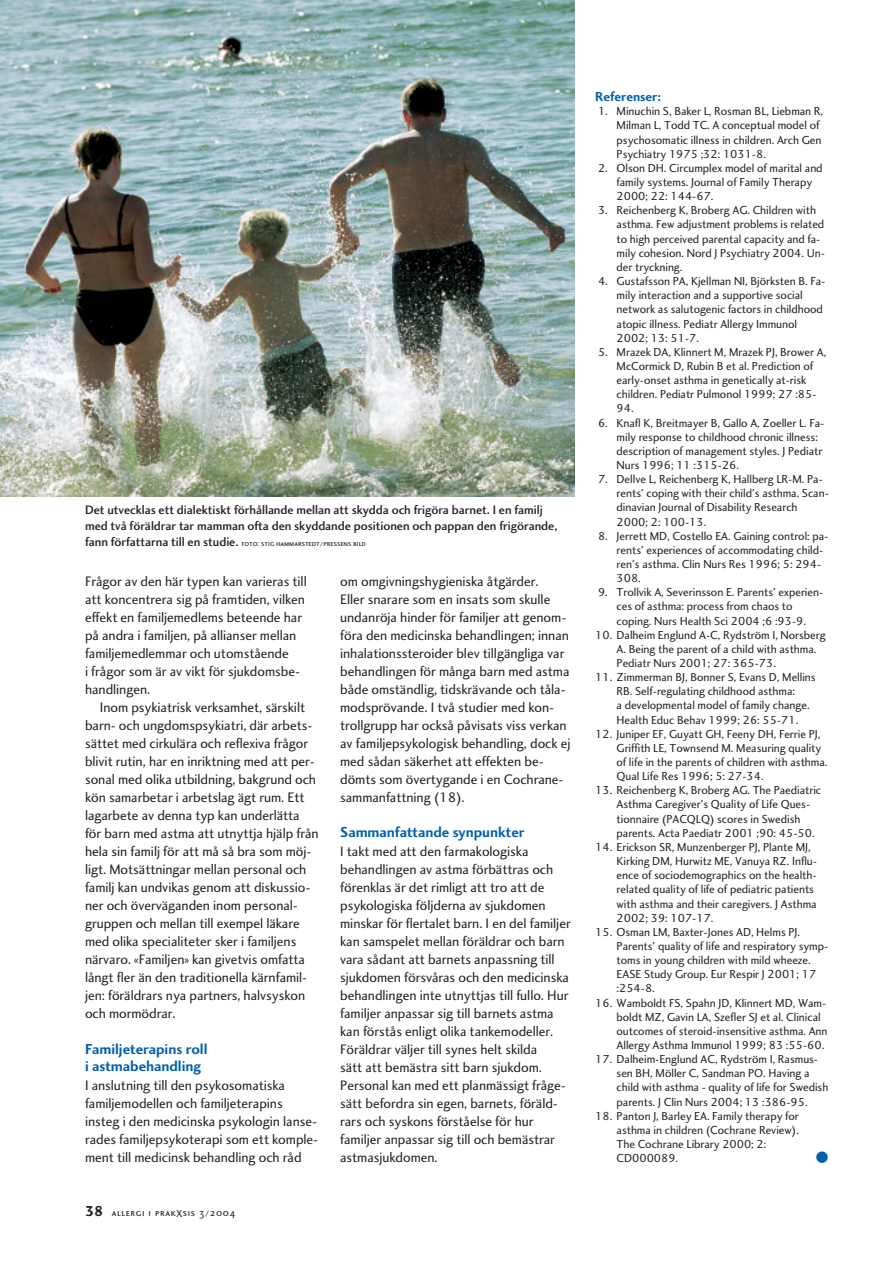
<style>
.page{position:relative;width:893px;height:1263px;background:#fff}
.page>*{position:absolute;margin:0;border:0;box-sizing:border-box;transform-origin:0 0}
.t1{font:15px/16.5px "Charlotte Sans Bold Plain";letter-spacing:-.005em;color:#0160ae}
.t2{font:14.25px/18px "Charlotte Sans Book Plain";letter-spacing:-.005em;color:#231f20}
.t3{font:13.5px "Charlotte Sans Bold Plain";letter-spacing:-.005em;color:#0160ae}
.t4{font:12.75px/15.8px "Charlotte Sans Medium Plain";letter-spacing:-.005em;color:#231f20}
.t5{font:12px/14.1px "Charlotte Sans Book Plain";letter-spacing:-.005em;color:#231f20}
.t6{font:10.5px "Charlotte Sans Small Caps Plain";letter-spacing:.06em;color:#231f20}
.t7{font:8.25px "Charlotte Sans Small Caps Plain";letter-spacing:-.005em;color:#231f20}
.s1{font-family:"Charlotte Sans Medium Plain";font-size:12.75px}
.s2{font-family:"Charlotte Sans Bold Plain";font-size:15px}
</style>
<div class="page">
<img style="left:0;top:0;width:574px;height:497px">
<p class="t4" style="left:85px;top:503px;width:474px">Det utvecklas ett dialektiskt förhållande mellan att skydda och frigöra barnet. I en familj med två föräldrar tar mamman ofta den skyddande positionen och pappan den frigörande,</p>
<p class="t7" style="left:85px;top:540px;width:282px"><span class="s1">fann författarna till en studie.</span> foto: stig hammarstedt/pressens bild</p>
<p class="t2" style="left:85px;top:574px;width:223px">Frågor av den här typen kan varieras till att koncentrera sig på framtiden, vilken effekt en familjemedlems beteende har på andra i familjen, på allianser mellan familjemedlemmar och utomstående<br>i frågor som är av vikt för sjukdomsbe&shy;handlingen.</p>
<p class="t2" style="left:85px;top:700px;width:235px;text-indent:15px">Inom psykiatrisk verksamhet, särskilt barn- och ungdomspsykiatri, där arbets&shy;sättet med cirkulära och reflexiva frågor blivit rutin, har en inriktning med att per&shy;sonal med olika utbildning, bakgrund och kön samarbetar i arbetslag ägt rum. Ett lagarbete av denna typ kan underlätta för barn med astma att utnyttja hjälp från hela sin familj för att må så bra som möj&shy;ligt. Motsättningar mellan personal och familj kan undvikas genom att diskussio&shy;ner och överväganden inom personal&shy;gruppen och mellan till exempel läkare med olika specialiteter sker i familjens närvaro. «Familjen» kan givetvis omfatta långt fler än den traditionella kärnfamil&shy;jen: föräldrars nya partners, halvsyskon och mormödrar.</p>
<p class="t1" style="left:85px;top:1042px;width:124px">Familjeterapins roll i astmabehandling</p>
<p class="t2" style="left:85px;top:1078px;width:235px">I anslutning till den psykosomatiska familjemodellen och familjeterapins insteg i den medicinska psykologin lanse&shy;rades familjepsykoterapi som ett komple&shy;ment till medicinsk behandling och råd</p>
<p class="t6" style="left:85px;top:1209px;width:152px"><span class="s2">38</span> allergi i prakXsis 3/2004</p>
<p class="t2" style="left:340px;top:574px;width:232px">om omgivningshygieniska åtgärder.<br>Eller snarare som en insats som skulle undanröja hinder för familjer att genom&shy;föra den medicinska behandlingen; innan inhalationssteroider blev tillgängliga var behandlingen för många barn med astma både omständlig, tidskrävande och tåla&shy;modsprövande. I två studier med kon&shy;trollgrupp har också påvisats viss verkan av familjepsykologisk behandling, dock ej med sådan säkerhet att effekten be&shy;dömts som övertygande i en Cochrane&shy;sammanfattning (18).</p>
<p class="t1" style="left:340px;top:825px;width:186px">Sammanfattande synpunkter</p>
<p class="t2" style="left:340px;top:844px;width:232px">I takt med att den farmakologiska behandlingen av astma förbättras och förenklas är det rimligt att tro att de psykologiska följderna av sjukdomen minskar för flertalet barn. I en del familjer kan samspelet mellan föräldrar och barn vara sådant att barnets anpassning till sjukdomen försvåras och den medicinska behandlingen inte utnyttjas till fullo. Hur familjer anpassar sig till barnets astma kan förstås enligt olika tankemodeller.<br>Föräldrar väljer till synes helt skilda<br>sätt att bemästra sitt barn sjukdom.<br>Personal kan med ett planmässigt fråge&shy;sätt befordra sin egen, barnets, föräld&shy;rars och syskons förståelse för hur familjer anpassar sig till och bemästrar astmasjukdomen.</p>
<p class="t3" style="left:595px;top:92px;width:67px">Referenser:</p>
<p class="t5" style="left:617px;top:105px;width:208px;text-indent:-19px">1. Minuchin S, Baker L, Rosman BL, Liebman R, Milman L, Todd TC. A conceptual model of psychosomatic illness in children. Arch Gen Psychiatry 1975 ;32: 1031-8.</p>
<p class="t5" style="left:617px;top:162px;width:208px;text-indent:-19px">2. Olson DH. Circumplex model of marital and family systems. Journal of Family Therapy<br>2000; 22: 144-67.</p>
<p class="t5" style="left:617px;top:204px;width:210px;text-indent:-19px">3. Reichenberg K, Broberg AG. Children with asthma. Few adjustment problems is related to high perceived parental capacity and fa&shy;mily cohesion. Nord J Psychiatry 2004. Un&shy;der tryckning.</p>
<p class="t5" style="left:617px;top:275px;width:210px;text-indent:-19px">4. Gustafsson PA, Kjellman NI, Björksten B. Fa&shy;mily interaction and a supportive social network as salutogenic factors in childhood atopic illness. Pediatr Allergy Immunol 2002; 13: 51-7.</p>
<p class="t5" style="left:617px;top:346px;width:211px;text-indent:-19px">5. Mrazek DA, Klinnert M, Mrazek PJ, Brower A, McCormick D, Rubin B et al. Prediction of early-onset asthma in genetically at-risk children. Pediatr Pulmonol 1999; 27 :85- 94.</p>
<p class="t5" style="left:617px;top:417px;width:209px;text-indent:-19px">6. Knafl K, Breitmayer B, Gallo A, Zoeller L. Fa&shy;mily response to childhood chronic illness: description of management styles. J Pediatr Nurs 1996; 11 :315-26.</p>
<p class="t5" style="left:617px;top:473px;width:214px;text-indent:-19px">7. Dellve L, Reichenberg K, Hallberg LR-M. Pa&shy;rents' coping with their child's asthma. Scan&shy;dinavian Journal of Disability Research 2000; 2: 100-13.</p>
<p class="t5" style="left:617px;top:530px;width:213px;text-indent:-19px">8. Jerrett MD, Costello EA. Gaining control: pa&shy;rents' experiences of accommodating child&shy;ren's asthma. Clin Nurs Res 1996; 5: 294- 308.</p>
<p class="t5" style="left:617px;top:586px;width:208px;text-indent:-19px">9. Trollvik A, Severinsson E. Parents' experien&shy;ces of asthma: process from chaos to coping. Nurs Health Sci 2004 ;6 :93-9.</p>
<p class="t5" style="left:617px;top:629px;width:211px;text-indent:-21px">10. Dalheim Englund A-C, Rydström I, Norsberg<br>A. Being the parent of a child with asthma.<br>Pediatr Nurs 2001; 27: 365-73.</p>
<p class="t5" style="left:617px;top:671px;width:201px;text-indent:-21px">11. Zimmerman BJ, Bonner S, Evans D, Mellins RB. Self-regulating childhood asthma:<br>a developmental model of family change.<br>Health Educ Behav 1999; 26: 55-71.</p>
<p class="t5" style="left:617px;top:728px;width:212px;text-indent:-21px">12. Juniper EF, Guyatt GH, Feeny DH, Ferrie PJ, Griffith LE, Townsend M. Measuring quality of life in the parents of children with asthma.<br>Qual Life Res 1996; 5: 27-34.</p>
<p class="t5" style="left:617px;top:784px;width:206px;text-indent:-21px">13. Reichenberg K, Broberg AG. The Paediatric Asthma Caregiver's Quality of Life Ques&shy;tionnaire (PACQLQ) scores in Swedish parents. Acta Paediatr 2001 ;90: 45-50.</p>
<p class="t5" style="left:617px;top:841px;width:202px;text-indent:-21px">14. Erickson SR, Munzenberger PJ, Plante MJ, Kirking DM, Hurwitz ME, Vanuya RZ. Influ&shy;ence of sociodemographics on the health&shy;related quality of life of pediatric patients with asthma and their caregivers. J Asthma 2002; 39: 107-17.</p>
<p class="t5" style="left:617px;top:926px;width:213px;text-indent:-21px">15. Osman LM, Baxter-Jones AD, Helms PJ.<br>Parents' quality of life and respiratory symp&shy;toms in young children with mild wheeze.<br>EASE Study Group. Eur Respir J 2001; 17 :254-8.</p>
<p class="t5" style="left:617px;top:997px;width:212px;text-indent:-21px">16. Wamboldt FS, Spahn JD, Klinnert MD, Wam&shy;boldt MZ, Gavin LA, Szefler SJ et al. Clinical outcomes of steroid-insensitive asthma. Ann Allergy Asthma Immunol 1999; 83 :55-60.</p>
<p class="t5" style="left:617px;top:1053px;width:213px;text-indent:-21px">17. Dalheim-Englund AC, Rydström I, Rasmus&shy;sen BH, Möller C, Sandman PO. Having a child with asthma - quality of life for Swedish parents. J Clin Nurs 2004; 13 :386-95.</p>
<p class="t5" style="left:617px;top:1110px;width:184px;text-indent:-21px">18. Panton J, Barley EA. Family therapy for asthma in children (Cochrane Review).<br>The Cochrane Library 2000; 2:<br>CD000089.</p>
</div>
